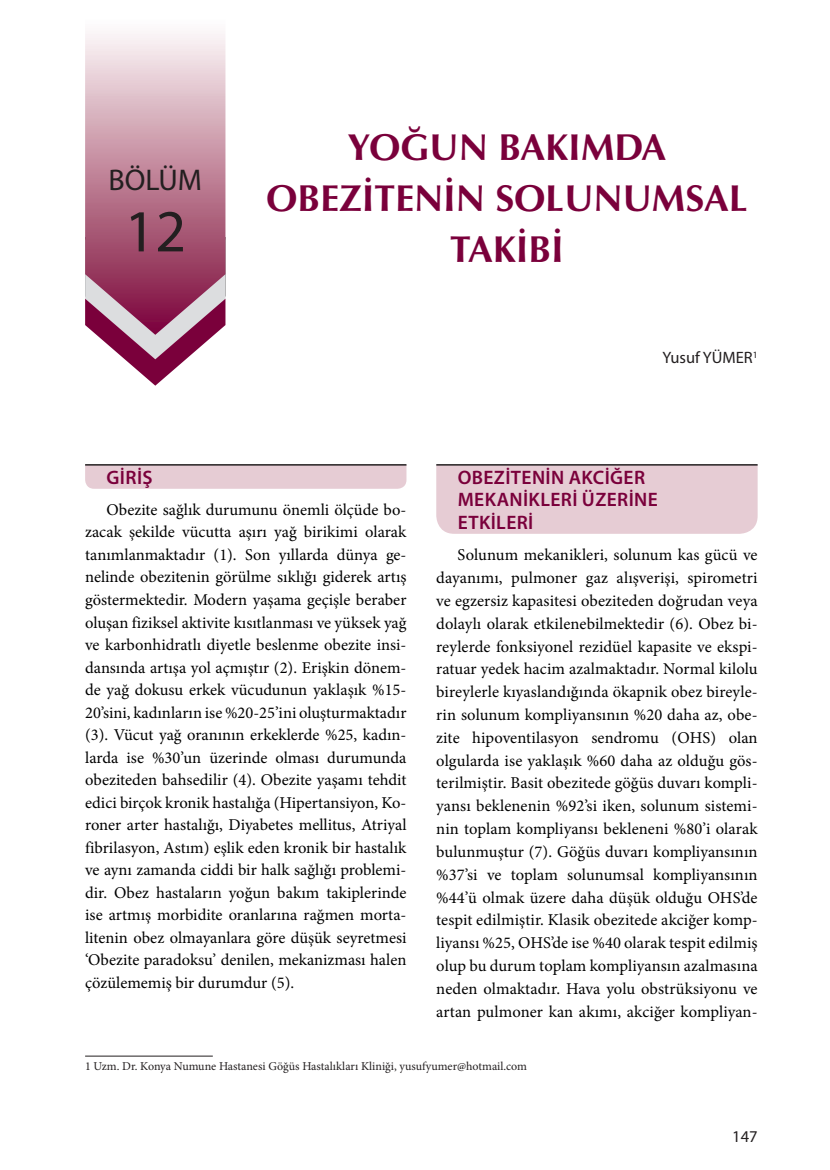
<style>
.page{position:relative;width:830px;height:1170px;background:#fff}
.page>*{position:absolute;margin:0;border:0;box-sizing:border-box;transform-origin:0 0}
.t1{font:60px "Myriad Pro";color:#231f20}
.t2{font:37.5px/51px "Optima Bold Tr";color:#7a003b;text-align:center}
.t3{font:30px "Myriad Pro";color:#231f20}
.t4{font:600 19.5px/22.5px "Myriad Pro";letter-spacing:.02em;color:#7a003b}
.t5{font:16.5px/22.5px "Minion Pro";color:#000001;text-align:justify}
.t6{font:16.5px "Myriad Pro";color:#231f20}
.t7{font:12px "Minion Pro";color:#231f20}
</style>
<div class="page">
<hr style="left:85px;top:1055px;width:128px;height:1px;background:#231f20">
<svg style="left:96px;top:335px;width:118px;height:50px"></svg>
<svg style="left:85px;top:34px;width:140px;height:301px;background:#c18a9e"></svg>
<div style="left:85px;top:465px;width:321px;height:23px;background:#e6ccd4"></div>
<hr style="left:85px;top:464px;width:321px;height:1px;background:#231f20">
<div style="left:436px;top:465px;width:321px;height:68px;background:#e6ccd4"></div>
<hr style="left:436px;top:464px;width:321px;height:1px;background:#231f20">
<h3 class="t3" style="left:108px;top:161px;width:95px">BÖLÜM</h3>
<h1 class="t1" style="left:124px;top:194px;width:63px">12</h1>
<h2 class="t2" style="left:266px;top:121px;width:483px">YOĞUN BAKIMDA<br>OBEZİTENİN SOLUNUMSAL<br>TAKİBİ</h2>
<p class="t6" style="left:662px;top:347px;width:97px">Yusuf YÜMER<sup>1</sup></p>
<p class="t4" style="left:106px;top:465px;width:48px">GIRIŞ</p>
<p class="t5" style="left:85px;top:498px;width:323px;text-indent:21px">Obezite sağlık durumunu önemli ölçüde bo&shy;zacak şekilde vücutta aşırı yağ birikimi olarak tanımlanmaktadır (1). Son yıllarda dünya ge&shy;nelinde obezitenin görülme sıklığı giderek artış göstermektedir. Modern yaşama geçişle beraber oluşan fiziksel aktivite kısıtlanması ve yüksek yağ ve karbonhidratlı diyetle beslenme obezite insi&shy;dansında artışa yol açmıştır (2). Erişkin dönem&shy;de yağ dokusu erkek vücudunun yaklaşık %15- 20’sini, kadınların ise %20-25’ini oluşturmaktadır (3). Vücut yağ oranının erkeklerde %25, kadın&shy;larda ise %30’un üzerinde olması durumunda obeziteden bahsedilir (4). Obezite yaşamı tehdit edici birçok kronik hastalığa (Hipertansiyon, Ko&shy;roner arter hastalığı, Diyabetes mellitus, Atriyal fibrilasyon, Astım) eşlik eden kronik bir hastalık ve aynı zamanda ciddi bir halk sağlığı problemi&shy;dir. Obez hastaların yoğun bakım takiplerinde ise artmış morbidite oranlarına rağmen morta&shy;litenin obez olmayanlara göre düşük seyretmesi ‘Obezite paradoksu’ denilen, mekanizması halen çözülememiş bir durumdur (5).</p>
<p class="t4" style="left:457px;top:465px;width:201px">OBEZITENIN AKCIĞER<br>MEKANIKLERI ÜZERINE<br>ETKILERI</p>
<p class="t5" style="left:436px;top:543px;width:323px;text-indent:21px">Solunum mekanikleri, solunum kas gücü ve dayanımı, pulmoner gaz alışverişi, spirometri ve egzersiz kapasitesi obeziteden doğrudan veya dolaylı olarak etkilenebilmektedir (6). Obez bi&shy;reylerde fonksiyonel rezidüel kapasite ve ekspi&shy;ratuar yedek hacim azalmaktadır. Normal kilolu bireylerle kıyaslandığında ökapnik obez bireyle&shy;rin solunum kompliyansının %20 daha az, obe&shy;zite hipoventilasyon sendromu (OHS) olan olgularda ise yaklaşık %60 daha az olduğu gös&shy;terilmiştir. Basit obezitede göğüs duvarı kompli&shy;yansı beklenenin %92’si iken, solunum sistemi&shy;nin toplam kompliyansı bekleneni %80’i olarak bulunmuştur (7). Göğüs duvarı kompliyansının %37’si ve toplam solunumsal kompliyansının %44’ü olmak üzere daha düşük olduğu OHS’de tespit edilmiştir. Klasik obezitede akciğer komp&shy;liyansı %25, OHS’de ise %40 olarak tespit edilmiş olup bu durum toplam kompliyansın azalmasına neden olmaktadır. Hava yolu obstrüksiyonu ve artan pulmoner kan akımı, akciğer kompliyan-</p>
<p class="t7" style="left:85px;top:1057px;width:443px">1 Uzm. Dr. Konya Numune Hastanesi Göğüs Hastalıkları Kliniği, yusufyumer@hotmail.com</p>
<p class="t6" style="left:731px;top:1125px;width:27px">147</p>
</div>
